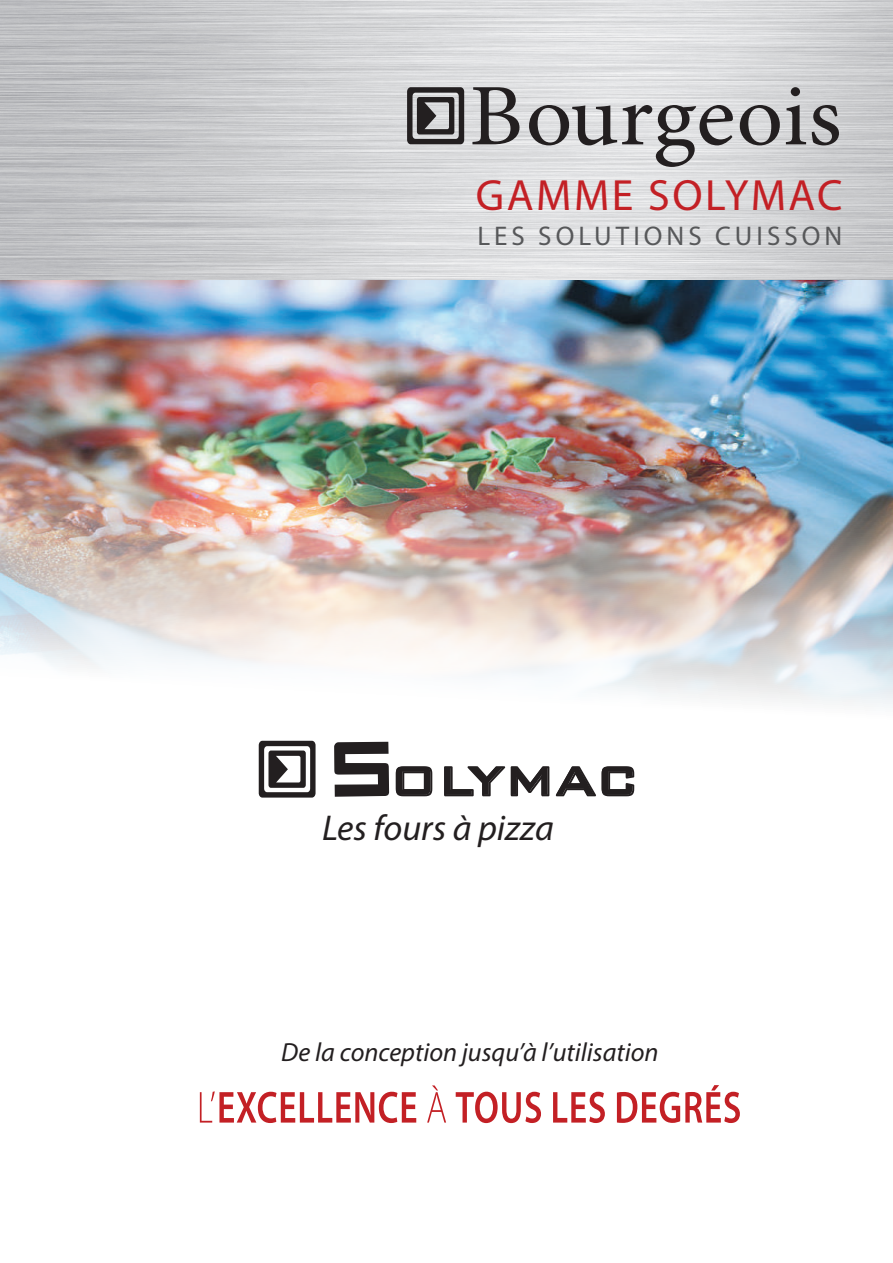
<style>
.page{position:relative;width:893px;height:1263px;background:#fff}
.page>*{position:absolute;margin:0;border:0;box-sizing:border-box;transform-origin:0 0}
.t1{font:43.95px "Myriad Pro";letter-spacing:.06em;color:#c32025}
.t2{font:italic 36px "Myriad Pro";color:#231f20}
.t3{font:27.15px "Myriad Pro";letter-spacing:.15em;color:#57585a}
.t4{font:italic 26.25px "Myriad Pro";color:#231f20}
</style>
<div class="page">
<img style="left:0;top:0;width:893px;height:706px">
<svg style="left:200px;top:1085px;width:540px;height:38px"></svg>
<svg style="left:396px;top:766px;width:238px;height:30px"></svg>
<svg style="left:334px;top:742px;width:55px;height:55px"></svg>
<svg style="left:259px;top:741px;width:57px;height:56px"></svg>
<svg style="left:472px;top:87px;width:47px;height:57px;background:#919091"></svg>
<svg style="left:529px;top:105px;width:204px;height:62px;background:#aeadaf"></svg>
<svg style="left:812px;top:105px;width:27px;height:40px"></svg>
<svg style="left:407px;top:87px;width:57px;height:57px;background:#6a6769"></svg>
<svg style="left:740px;top:105px;width:40px;height:40px;background:#908f91"></svg>
<svg style="left:786px;top:87px;width:20px;height:57px"></svg>
<h1 class="t1" style="left:476px;top:168px;width:368px">GAMME SOLYMAC</h1>
<p class="t3" style="left:477px;top:219px;width:367px">LES SOLUTIONS CUISSON</p>
<h2 class="t2" style="left:322px;top:805px;width:233px">Les fours à pizza</h2>
<p class="t4" style="left:281px;top:1035px;width:379px">De la conception jusqu’à l’utilisation</p>
</div>
